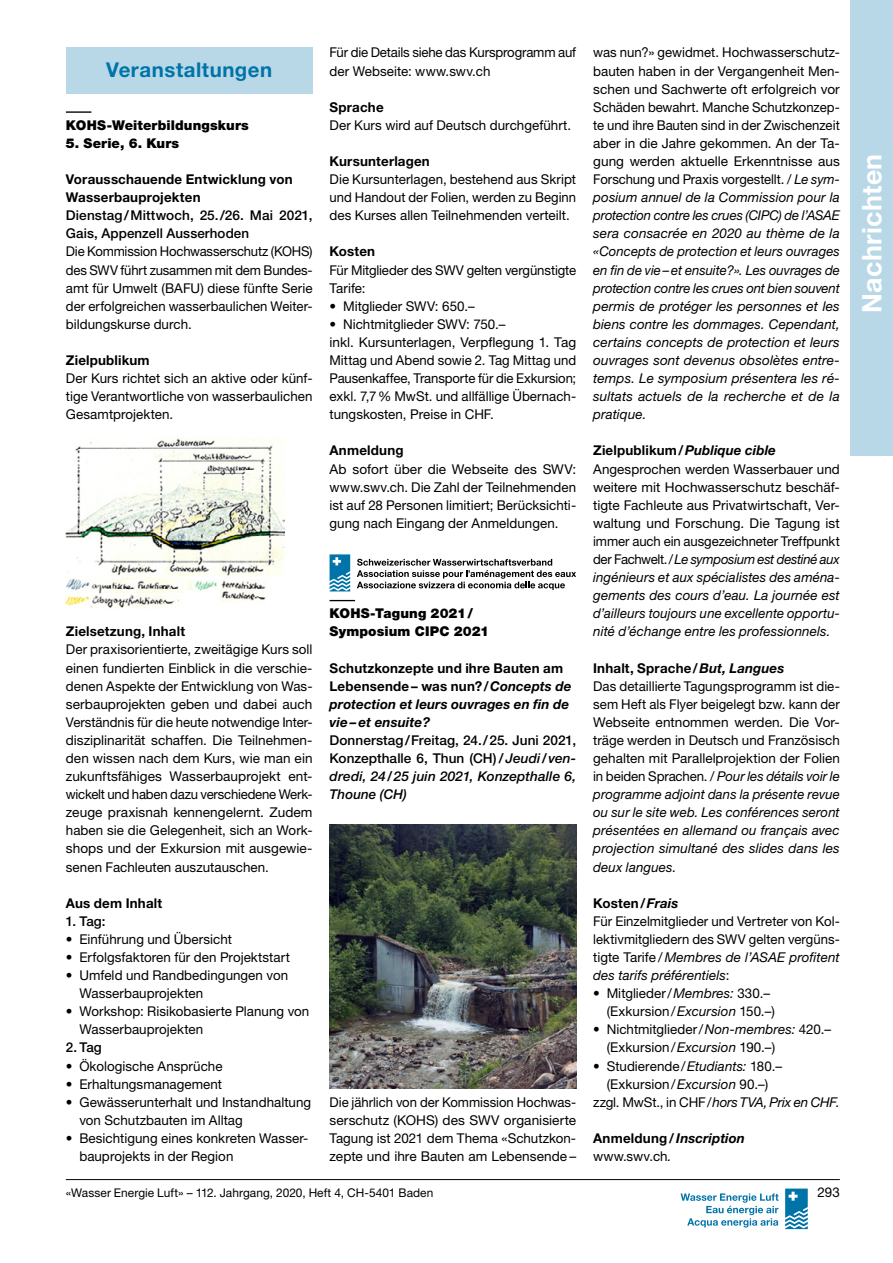
<style>
.page{position:relative;width:893px;height:1263px;background:#fff}
.page>*{position:absolute;margin:0;border:0;box-sizing:border-box;transform-origin:0 0}
.t1{font:700 27px "Helvetica Neue LT Pro";letter-spacing:.015em;color:#fff}
.Rubriktitel{font:700 20.4px "Helvetica Neue LT Pro";letter-spacing:.03em;color:#0074a8}
._9pt_Grundtext{font:13.5px/18.1px "Helvetica Neue LT Pro";color:#000;text-align:justify}
._9pt_Grundtext-2{font:italic 13.5px/18.1px "Helvetica Neue LT Pro";letter-spacing:.005em;color:#000;text-align:justify}
.Zwischentitel_00{font:700 13.5px/18.1px "Helvetica Neue LT Pro";letter-spacing:.015em;color:#000}
._9pt_Grundtext-3{font:500 13.5px/18.1px "Helvetica Neue LT Pro";letter-spacing:.005em;color:#000;text-align:justify}
.Zwischentitel_00-2{font:italic 700 13.5px/18.1px "Helvetica Neue LT Pro";letter-spacing:.005em;color:#000}
.Zwischentitel_Nachri{font:900 13.5px/18.1px "Helvetica Neue LT Pro";letter-spacing:.01em;color:#000}
._9pt_Grundtext-4{font:italic 13.5px "Helvetica Neue LT Pro";letter-spacing:-.02em;color:#000}
.t2{font:12px "Helvetica Neue LT Pro";letter-spacing:.005em;color:#000}
.s1{font-style:normal}
.s2{font-style:italic}
</style>
<div class="page">
<div style="left:850px;top:0;width:43px;height:455px;background:#b8d8e7"></div>
<hr style="left:66px;top:1179px;width:774px;height:1px;background:#000">
<svg style="left:785px;top:1188px;width:23px;height:41px"></svg>
<svg style="left:681px;top:1193px;width:98px;height:34px"></svg>
<svg style="left:330px;top:600px;width:25px;height:1px"></svg>
<svg style="left:330px;top:554px;width:20px;height:37px"></svg>
<svg style="left:357px;top:559px;width:219px;height:31px"></svg>
<img style="left:330px;top:824px;width:246px;height:265px">
<div style="left:66px;top:47px;width:247px;height:47px;background:#b8d8e7"></div>
<hr style="left:66px;top:111px;width:25px;height:2px;background:#000">
<img style="left:66px;top:437px;width:219px;height:172px">
<p class="Rubriktitel" style="left:106px;top:57px;width:168px">Veranstaltungen</p>
<p class="Zwischentitel_Nachri" style="left:66px;top:116px;width:184px">KOHS-Weiterbildungskurs</p>
<p class="Zwischentitel_Nachri" style="left:66px;top:134px;width:115px">5. Serie, 6. Kurs</p>
<p class="Zwischentitel_00" style="left:66px;top:170px;width:228px">Vorausschauende Entwicklung von<br>Wasserbauprojekten</p>
<p class="_9pt_Grundtext-3" style="left:66px;top:206px;width:248px">Dienstag/Mittwoch, 25./26. Mai 2021,<br>Gais, Appenzell Ausserhoden</p>
<p class="_9pt_Grundtext" style="left:66px;top:242px;width:248px">Die Kommission Hochwasserschutz (KOHS) des SWV führt zusammen mit dem Bundes&shy;amt für Umwelt (BAFU) diese fünfte Serie der erfolgreichen wasserbaulichen Weiter&shy;bildungskurse durch.</p>
<p class="Zwischentitel_00" style="left:66px;top:351px;width:85px">Zielpublikum</p>
<p class="_9pt_Grundtext" style="left:66px;top:369px;width:248px">Der Kurs richtet sich an aktive oder künf&shy;tige Verantwortliche von wasserbaulichen Gesamtprojekten.</p>
<p class="Zwischentitel_00" style="left:66px;top:622px;width:121px">Zielsetzung, Inhalt</p>
<p class="_9pt_Grundtext" style="left:66px;top:640px;width:248px">Der praxisorientierte, zweitägige Kurs soll einen fundierten Einblick in die verschie&shy;denen Aspekte der Entwicklung von Was&shy;serbauprojekten geben und dabei auch Verständnis für die heute notwendige Inter&shy;disziplinarität schaffen. Die Teilnehmen&shy;den wissen nach dem Kurs, wie man ein zukunftsfähiges Wasserbauprojekt ent&shy;wickelt und haben dazu verschiedene Werk&shy;zeuge praxisnah kennengelernt. Zudem haben sie die Gelegenheit, sich an Work&shy;shops und der Exkursion mit ausgewie&shy;senen Fachleuten auszutauschen.</p>
<p class="Zwischentitel_00" style="left:66px;top:893px;width:98px">Aus dem Inhalt</p>
<p class="_9pt_Grundtext-3" style="left:66px;top:912px;width:41px">1. Tag:</p>
<p class="_9pt_Grundtext" style="left:66px;top:930px;width:168px">• Einführung und Übersicht</p>
<p class="_9pt_Grundtext" style="left:66px;top:948px;width:226px">• Erfolgsfaktoren für den Projektstart</p>
<p class="_9pt_Grundtext" style="left:79px;top:966px;width:210px;text-indent:-14px">• Umfeld und Randbedingungen von<br>Wasserbauprojekten</p>
<p class="_9pt_Grundtext" style="left:79px;top:1002px;width:231px;text-indent:-14px">• Workshop: Risikobasierte Planung von<br>Wasserbauprojekten</p>
<p class="_9pt_Grundtext-3" style="left:66px;top:1038px;width:37px">2. Tag</p>
<p class="_9pt_Grundtext" style="left:66px;top:1056px;width:158px">• Ökologische Ansprüche</p>
<p class="_9pt_Grundtext" style="left:66px;top:1074px;width:158px">• Erhaltungsmanagement</p>
<p class="_9pt_Grundtext" style="left:79px;top:1092px;width:233px;text-indent:-14px">• Gewässerunterhalt und Instandhaltung von Schutzbauten im Alltag</p>
<p class="_9pt_Grundtext" style="left:79px;top:1129px;width:229px;text-indent:-14px">• Besichtigung eines konkreten Wasser&shy;bauprojekts in der Region</p>
<p class="_9pt_Grundtext" style="left:330px;top:43px;width:248px">Für die Details siehe das Kursprogramm auf der Webseite: www.swv.ch</p>
<p class="Zwischentitel_00" style="left:330px;top:97px;width:56px">Sprache</p>
<p class="_9pt_Grundtext" style="left:330px;top:116px;width:243px">Der Kurs wird auf Deutsch durchgeführt.</p>
<p class="Zwischentitel_00" style="left:330px;top:152px;width:102px">Kursunterlagen</p>
<p class="_9pt_Grundtext" style="left:330px;top:170px;width:248px">Die Kursunterlagen, bestehend aus Skript und Handout der Folien, werden zu Beginn des Kurses allen Teilnehmenden verteilt.</p>
<p class="Zwischentitel_00" style="left:330px;top:242px;width:47px">Kosten</p>
<p class="_9pt_Grundtext" style="left:330px;top:260px;width:248px">Für Mitglieder des SWV gelten vergünstigte<br>Tarife:</p>
<p class="_9pt_Grundtext" style="left:330px;top:296px;width:147px">• Mitglieder SWV: 650.–</p>
<p class="_9pt_Grundtext" style="left:330px;top:315px;width:177px">• Nichtmitglieder SWV: 750.–</p>
<p class="_9pt_Grundtext" style="left:330px;top:333px;width:248px">inkl. Kursunterlagen, Verpflegung 1. Tag Mittag und Abend sowie 2. Tag Mittag und Pausenkaffee, Transporte für die Exkursion; exkl. 7,7% MwSt. und allfällige Übernach&shy;tungskosten, Preise in CHF.</p>
<p class="Zwischentitel_00" style="left:330px;top:441px;width:76px">Anmeldung</p>
<p class="_9pt_Grundtext" style="left:330px;top:459px;width:248px">Ab sofort über die Webseite des SWV: www.swv.ch. Die Zahl der Teilnehmenden ist auf 28 Personen limitiert; Berücksichti&shy;gung nach Eingang der Anmeldungen.</p>
<p class="Zwischentitel_Nachri" style="left:330px;top:604px;width:161px">KOHS-Tagung 2021/<br>Symposium CIPC 2021</p>
<p class="Zwischentitel_00-2" style="left:330px;top:658px;width:243px"><span class="s1">Schutzkonzepte und ihre Bauten am<br>Lebensende – was nun?/</span>Concepts de protection et leurs ouvrages en fin de vie – et ensuite?</p>
<p class="_9pt_Grundtext-3" style="left:330px;top:731px;width:248px">Donnerstag/Freitag, 24./25. Juni 2021, Konzepthalle 6, Thun (CH)/ <span class="s2">Jeudi/ven&shy;dredi, 24/25 juin 2021, Konzepthalle 6, Thoune (CH)</span></p>
<p class="_9pt_Grundtext" style="left:330px;top:1092px;width:248px">Die jährlich von der Kommission Hochwas&shy;serschutz (KOHS) des SWV organisierte Tagung ist 2021 dem Thema «Schutzkon&shy;zepte und ihre Bauten am Lebensende –</p>
<p class="_9pt_Grundtext-2" style="left:593px;top:43px;width:248px"><span class="s1">was nun?» gewidmet. Hochwasserschutz&shy;bauten haben in der Vergangenheit Men&shy;schen und Sachwerte oft erfolgreich vor Schäden bewahrt. Manche Schutzkonzep&shy;te und ihre Bauten sind in der Zwischenzeit aber in die Jahre gekommen. An der Ta&shy;gung werden aktuelle Erkenntnisse aus Forschung und Praxis vorgestellt. /</span> Le sym&shy;posium annuel de la Commission pour la protection contre les crues (CIPC) de l’ASAE sera consacrée en 2020 au thème de la «Concepts de protection et leurs ouvrages en fin de vie– et ensuite?». Les ouvrages de protection contre les crues ont bien souvent permis de protéger les personnes et les biens contre les dommages. Cependant, certains concepts de protection et leurs ouvrages sont devenus obsolètes entre&shy;temps. Le symposium présentera les ré&shy;sultats actuels de la recherche et de la pratique.</p>
<p class="Zwischentitel_00" style="left:593px;top:441px;width:184px">Zielpublikum/<span class="s2">Publique cible</span></p>
<p class="_9pt_Grundtext" style="left:593px;top:459px;width:248px">Angesprochen werden Wasserbauer und weitere mit Hochwasserschutz beschäf&shy;tigte Fachleute aus Privatwirtschaft, Ver&shy;waltung und Forschung. Die Tagung ist immer auch ein ausgezeichneter Treffpunkt der Fachwelt./<span class="s2">Le symposium est destiné aux ingénieurs et aux spécialistes des aména&shy;gements des cours d’eau. La journée est d’ailleurs toujours une excellente opportu&shy;nité d’échange entre les professionnels.</span></p>
<p class="Zwischentitel_00" style="left:593px;top:658px;width:193px">Inhalt, Sprache/<span class="s2">But, Langues</span></p>
<p class="_9pt_Grundtext" style="left:593px;top:676px;width:248px">Das detaillierte Tagungsprogramm ist die&shy;sem Heft als Flyer beigelegt bzw. kann der Webseite entnommen werden. Die Vor&shy;träge werden in Deutsch und Französisch gehalten mit Parallelprojektion der Folien in beiden Sprachen. / <span class="s2">Pour les détails voir le programme adjoint dans la présente revue ou sur le site web. Les conférences seront présentées en allemand ou français avec projection simultané des slides dans les deux langues.</span></p>
<p class="Zwischentitel_00" style="left:593px;top:893px;width:87px">Kosten/<span class="s2">Frais</span></p>
<p class="_9pt_Grundtext" style="left:593px;top:912px;width:248px">Für Einzelmitglieder und Vertreter von Kol&shy;lektivmitgliedern des SWV gelten vergüns&shy;tigte Tarife / <span class="s2">Membres de l’ASAE profitent des tarifs préférentiels</span>:</p>
<p class="_9pt_Grundtext" style="left:607px;top:984px;width:170px;text-indent:-14px">• Mitglieder/<span class="s2">Membres:</span> 330.– (Exkursion/<span class="s2">Excursion</span> 150.–)</p>
<p class="_9pt_Grundtext" style="left:607px;top:1020px;width:226px;text-indent:-14px">• Nichtmitglieder/<span class="s2">Non-membres:</span> 420.– (Exkursion/<span class="s2">Excursion</span> 190.–)</p>
<p class="_9pt_Grundtext" style="left:593px;top:1056px;width:190px;text-align:center">• Studierende/<span class="s2">Etudiants:</span> 180.– (Exkursion/<span class="s2">Excursion</span> 90.–)</p>
<p class="_9pt_Grundtext-4" style="left:593px;top:1093px;width:248px"><span class="s1">zzgl. MwSt., in CHF/</span>hors TVA, Prix en CHF.</p>
<p class="Zwischentitel_00-2" style="left:593px;top:1129px;width:153px"><span class="s1">Anmeldung /</span>Inscription</p>
<p class="_9pt_Grundtext" style="left:593px;top:1147px;width:80px">www.swv.ch<span class="s2">.</span></p>
<p class="t2" style="left:66px;top:1185px;width:369px">«Wasser Energie Luft» – 112. Jahrgang, 2020, Heft 4, CH-5401 Baden</p>
<p class="_9pt_Grundtext" style="left:817px;top:1183px;width:24px">293</p>
<h1 class="t1" style="left:855px;top:313px;width:161px;rotate:-90deg">Nachrichten</h1>
</div>
